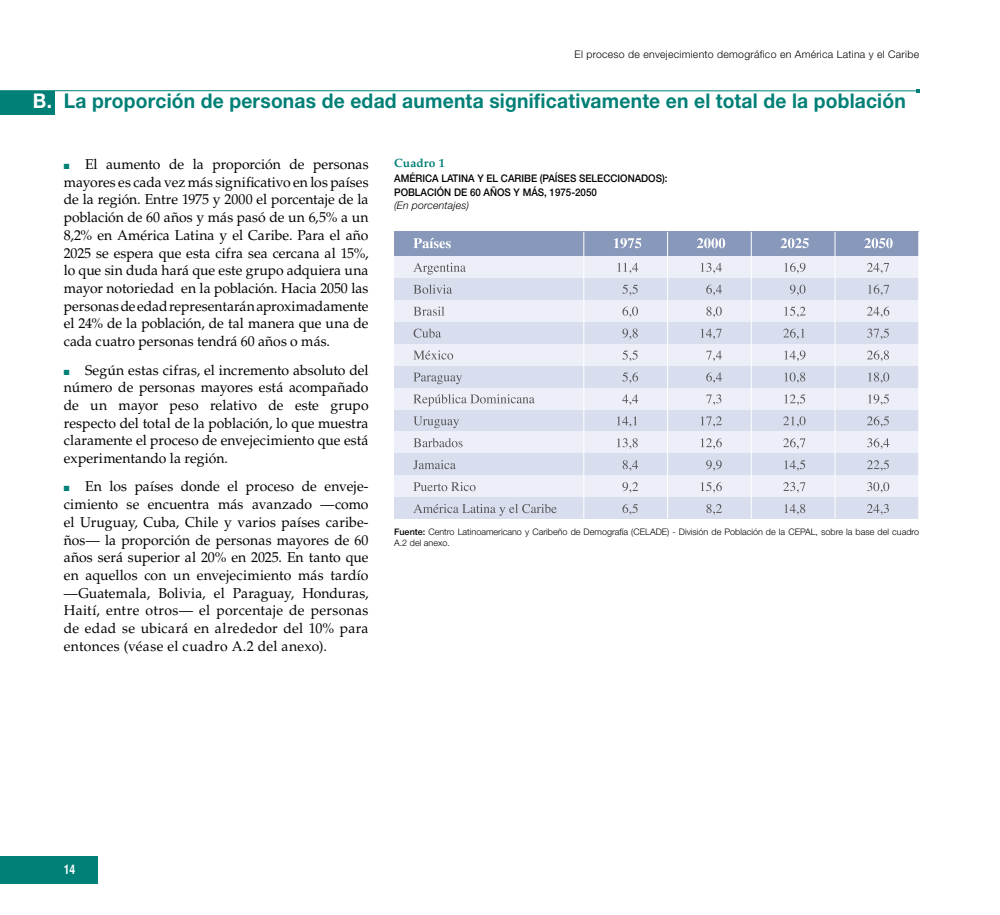
<style>
.page{position:relative;width:1000px;height:915px;background:#fff}
.page>*{position:absolute;margin:0;border:0;box-sizing:border-box;transform-origin:0 0}
.t1{font:700 20.25px "Helvetica Neue LT Std";letter-spacing:.01em;color:#008076;scale:.95 1}
.t2{font:700 20.25px "Helvetica Neue LT Std";color:#fff;scale:.95 1}
.t3{font:14.25px/17.7px "Palatino LT Std";letter-spacing:.01em;color:#000;text-align:justify}
.t4{font:700 condensed 13.2px "Helvetica";color:#fff;scale:.96 1}
.t5{font:700 12px "Palatino LT Std";letter-spacing:.01em;color:#008076}
.t6{font:500 10.5px/14.4px "Helvetica Neue LT Std";color:#000;scale:.93 1}
.t7{font:300 10.5px "Helvetica Neue LT Std";letter-spacing:.025em;color:#000}
.t8{font:italic 300 10.5px "Helvetica Neue LT Std";letter-spacing:.02em;color:#000}
.t9{font:300 9px/10.8px "Helvetica Neue LT Std";color:#000}
.t10{font:7.5px "Zapf Dingbats ITC";color:#008076}
.s1{font-weight:500}
</style>
<div class="page">
<div style="left:0;top:855px;width:98px;height:28px;background:#008076"></div>
<div style="left:0;top:91px;width:55px;height:24px;background:#008076"></div>
<hr style="left:0;top:90px;width:917px;height:1px;background:#008076">
<div style="left:394px;top:232px;width:524px;height:24px;background:#8898bb"></div>
<div style="left:394px;top:256px;width:524px;height:22px;background:#eceff7"></div>
<div style="left:394px;top:278px;width:524px;height:22px;background:#d9deef"></div>
<div style="left:394px;top:300px;width:524px;height:22px;background:#eceff7"></div>
<div style="left:394px;top:322px;width:524px;height:22px;background:#d9deef"></div>
<div style="left:394px;top:343px;width:524px;height:22px;background:#eceff7"></div>
<div style="left:394px;top:365px;width:524px;height:22px;background:#d9deef"></div>
<div style="left:394px;top:387px;width:524px;height:22px;background:#eceff7"></div>
<div style="left:394px;top:409px;width:524px;height:22px;background:#d9deef"></div>
<div style="left:394px;top:431px;width:524px;height:22px;background:#eceff7"></div>
<div style="left:394px;top:453px;width:524px;height:22px;background:#d9deef"></div>
<div style="left:394px;top:475px;width:524px;height:22px;background:#eceff7"></div>
<div style="left:394px;top:497px;width:524px;height:22px;background:#d9deef"></div>
<svg style="left:413px;top:237px;width:37px;height:11px"></svg>
<svg style="left:613px;top:238px;width:28px;height:10px"></svg>
<svg style="left:697px;top:238px;width:28px;height:10px"></svg>
<svg style="left:780px;top:238px;width:28px;height:10px"></svg>
<svg style="left:864px;top:238px;width:28px;height:10px"></svg>
<svg style="left:413px;top:504px;width:143px;height:11px"></svg>
<svg style="left:413px;top:482px;width:62px;height:9px"></svg>
<svg style="left:413px;top:460px;width:42px;height:9px"></svg>
<svg style="left:413px;top:438px;width:49px;height:9px"></svg>
<svg style="left:413px;top:416px;width:46px;height:12px"></svg>
<svg style="left:413px;top:394px;width:121px;height:12px"></svg>
<svg style="left:413px;top:372px;width:49px;height:12px"></svg>
<svg style="left:413px;top:350px;width:40px;height:9px"></svg>
<svg style="left:413px;top:328px;width:28px;height:9px"></svg>
<svg style="left:413px;top:306px;width:31px;height:9px"></svg>
<svg style="left:413px;top:284px;width:39px;height:10px"></svg>
<svg style="left:413px;top:262px;width:52px;height:12px"></svg>
<svg style="left:622px;top:504px;width:15px;height:10px"></svg>
<svg style="left:622px;top:482px;width:16px;height:10px"></svg>
<svg style="left:622px;top:460px;width:16px;height:11px"></svg>
<svg style="left:617px;top:438px;width:20px;height:11px"></svg>
<svg style="left:617px;top:416px;width:20px;height:11px"></svg>
<svg style="left:622px;top:394px;width:16px;height:11px"></svg>
<svg style="left:622px;top:372px;width:16px;height:11px"></svg>
<svg style="left:622px;top:350px;width:15px;height:11px"></svg>
<svg style="left:622px;top:328px;width:15px;height:11px"></svg>
<svg style="left:622px;top:306px;width:16px;height:11px"></svg>
<svg style="left:622px;top:284px;width:15px;height:11px"></svg>
<svg style="left:617px;top:263px;width:21px;height:10px"></svg>
<svg style="left:706px;top:504px;width:15px;height:10px"></svg>
<svg style="left:700px;top:482px;width:21px;height:10px"></svg>
<svg style="left:706px;top:460px;width:15px;height:11px"></svg>
<svg style="left:700px;top:438px;width:21px;height:11px"></svg>
<svg style="left:700px;top:416px;width:21px;height:11px"></svg>
<svg style="left:706px;top:394px;width:15px;height:11px"></svg>
<svg style="left:706px;top:372px;width:15px;height:11px"></svg>
<svg style="left:706px;top:350px;width:15px;height:11px"></svg>
<svg style="left:700px;top:328px;width:21px;height:11px"></svg>
<svg style="left:706px;top:306px;width:15px;height:11px"></svg>
<svg style="left:706px;top:284px;width:15px;height:11px"></svg>
<svg style="left:701px;top:263px;width:20px;height:10px"></svg>
<svg style="left:784px;top:504px;width:21px;height:10px"></svg>
<svg style="left:783px;top:482px;width:22px;height:10px"></svg>
<svg style="left:784px;top:460px;width:21px;height:11px"></svg>
<svg style="left:783px;top:438px;width:22px;height:11px"></svg>
<svg style="left:783px;top:416px;width:22px;height:11px"></svg>
<svg style="left:784px;top:394px;width:21px;height:11px"></svg>
<svg style="left:784px;top:372px;width:21px;height:11px"></svg>
<svg style="left:784px;top:350px;width:21px;height:11px"></svg>
<svg style="left:783px;top:328px;width:21px;height:11px"></svg>
<svg style="left:784px;top:306px;width:21px;height:11px"></svg>
<svg style="left:789px;top:284px;width:16px;height:11px"></svg>
<svg style="left:784px;top:262px;width:21px;height:11px"></svg>
<svg style="left:867px;top:504px;width:21px;height:10px"></svg>
<svg style="left:867px;top:482px;width:22px;height:10px"></svg>
<svg style="left:867px;top:460px;width:21px;height:11px"></svg>
<svg style="left:867px;top:438px;width:22px;height:11px"></svg>
<svg style="left:867px;top:416px;width:21px;height:11px"></svg>
<svg style="left:868px;top:394px;width:20px;height:11px"></svg>
<svg style="left:868px;top:372px;width:21px;height:11px"></svg>
<svg style="left:867px;top:350px;width:21px;height:11px"></svg>
<svg style="left:867px;top:328px;width:21px;height:11px"></svg>
<svg style="left:867px;top:306px;width:22px;height:11px"></svg>
<svg style="left:868px;top:284px;width:20px;height:11px"></svg>
<svg style="left:867px;top:263px;width:21px;height:10px"></svg>
<hr style="left:583px;top:232px;width:1px;height:287px;background:#fff">
<hr style="left:834px;top:232px;width:1px;height:287px;background:#fff">
<hr style="left:750px;top:232px;width:1px;height:287px;background:#fff">
<hr style="left:667px;top:232px;width:1px;height:287px;background:#fff">
<h1 class="t2" style="left:33px;top:88px;width:22px">B.</h1>
<p class="t7" style="left:574px;top:48px;width:346px">El proceso de envejecimiento demográfico en América Latina y el Caribe</p>
<h1 class="t1" style="left:64px;top:88px;width:887px">La proporción de personas de edad aumenta significativamente en el total de la población</h1>
<p class="t3" style="left:64px;top:155px;width:306px;text-indent:21px">El aumento de la proporción de personas mayores es cada vez más significativo en los países de la región. Entre 1975 y 2000 el porcentaje de la población de 60 años y más pasó de un 6,5% a un 8,2% en América Latina y el Caribe. Para el año 2025 se espera que esta cifra sea cercana al 15%, lo que sin duda hará que este grupo adquiera una mayor notoriedad en la población. Hacia 2050 las personas de edad representarán aproximadamente el 24% de la población, de tal manera que una de cada cuatro personas tendrá 60 años o más.</p>
<p class="t3" style="left:64px;top:361px;width:306px;text-indent:21px">Según estas cifras, el incremento absoluto del número de personas mayores está acompañado de un mayor peso relativo de este grupo respecto del total de la población, lo que muestra claramente el proceso de envejecimiento que está experimentando la región.</p>
<p class="t3" style="left:64px;top:478px;width:306px;text-indent:21px">En los países donde el proceso de enveje&shy;cimiento se encuentra más avanzado —como el Uruguay, Cuba, Chile y varios países caribe&shy;ños— la proporción de personas mayores de 60 años será superior al 20% en 2025. En tanto que en aquellos con un envejecimiento más tardío —Guatemala, Bolivia, el Paraguay, Honduras, Haití, entre otros— el porcentaje de personas de edad se ubicará en alrededor del 10% para entonces (véase el cuadro A.2 del anexo).</p>
<p class="t10" style="left:64px;top:163px;width:7px">■</p>
<p class="t10" style="left:64px;top:368px;width:7px">■</p>
<p class="t10" style="left:64px;top:485px;width:7px">■</p>
<p class="t5" style="left:394px;top:156px;width:52px">Cuadro 1</p>
<p class="t6" style="left:394px;top:171px;width:113px">AMÉRICA LATINA Y ELCA</p>
<p class="t6" style="left:394px;top:171px;width:295px;text-indent:120px">RIBE (PAÍSES SELECCIONADOS):<br>POBLACIÓN DE 60 AÑOS Y MÁS, 1975-2050</p>
<p class="t8" style="left:394px;top:199px;width:76px">(En porcentajes)</p>
<p class="t9" style="left:394px;top:526px;width:526px"><span class="s1">FUENTE:</span> Centro Latinoamericano y Caribeño de Demografía (CELADE) - División de Población de la CEPAL, sobre la base del cuadro<br>A.2 del anexo.</p>
<p class="t4" style="left:64px;top:861px;width:13px">14</p>
</div>
